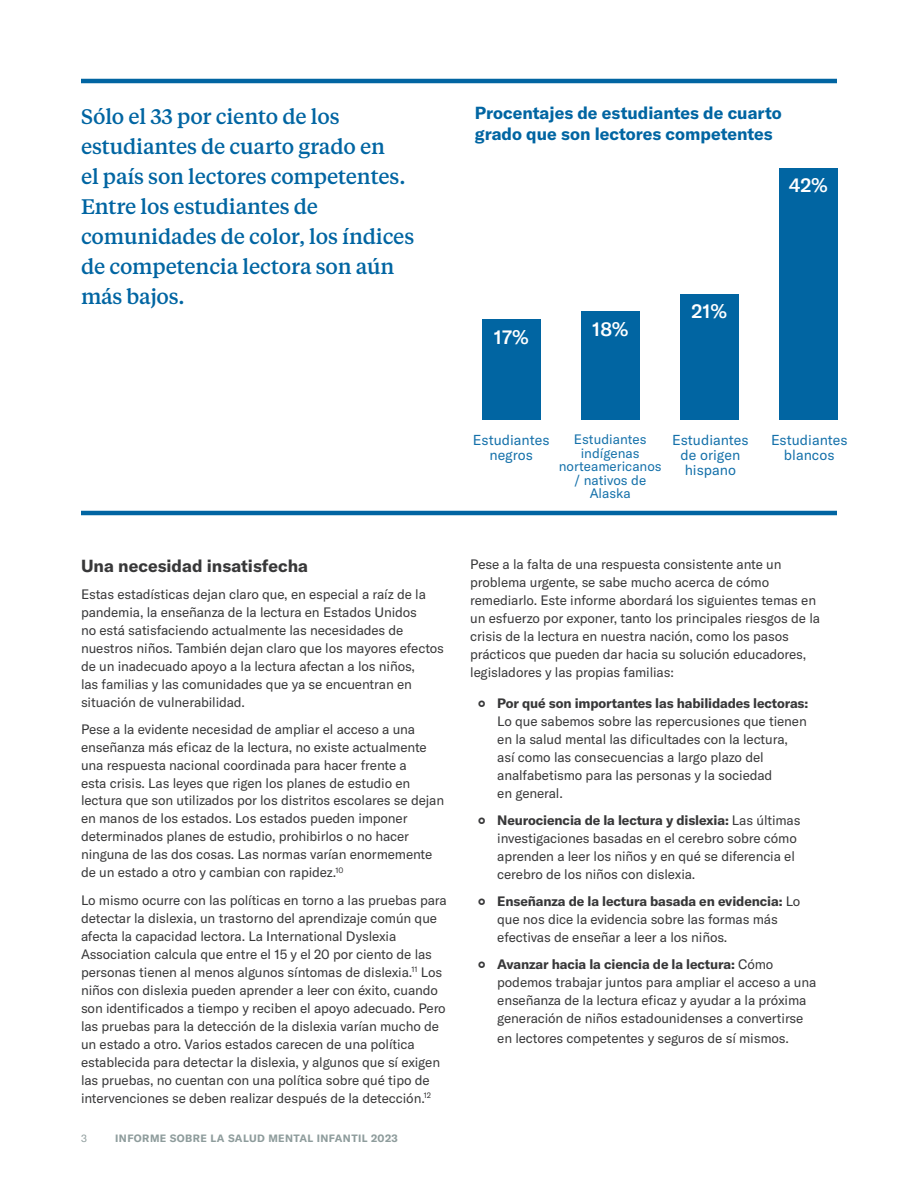
<style>
.page{position:relative;width:918px;height:1188px;background:#fff}
.page>*{position:absolute;margin:0;border:0;box-sizing:border-box;transform-origin:0 0}
.t1{font:500 21px/30px "Tiempos Text";letter-spacing:-.01em;color:#0165a2}
.t2{font:500 19.5px "GT America";color:#fff}
.t3{font:700 17.25px/20.7px "GT America";color:#0165a2}
.t4{font:700 17.25px "GT America";color:#383839}
.t5{font:14.25px/15px "GT America";color:#1571aa;text-align:center}
.t6{font:13.5px/18px "GT America";letter-spacing:-.01em;color:#383839}
.t7{font:13.5px/13.5px "GT America";color:#1571aa;text-align:center}
.t8{font:700 13.5px "GT America";letter-spacing:-.01em;color:#383839}
.t9{font:700 10.5px "GT America";letter-spacing:.04em;color:#8e9c9c}
.t10{font:10.5px "GT America";color:#8e9c9c}
.s1{font-weight:700}
</style>
<div class="page">
<div style="left:779px;top:168px;width:58px;height:252px;background:#0165a2"></div>
<div style="left:680px;top:294px;width:58px;height:126px;background:#0165a2"></div>
<div style="left:581px;top:312px;width:58px;height:108px;background:#0165a2"></div>
<div style="left:482px;top:319px;width:58px;height:101px;background:#0165a2"></div>
<hr style="left:81px;top:79px;width:756px;height:4px;background:#0165a2">
<hr style="left:81px;top:511px;width:756px;height:4px;background:#0165a2">
<h1 class="t1" style="left:81px;top:100px;width:335px">Sólo el 33 por ciento de los estudiantes de cuarto grado en<br>el país son lectores competentes.<br>Entre los estudiantes de comunidades de color, los índices de competencia lectora son aún más bajos.</h1>
<p class="t3" style="left:475px;top:103px;width:309px">Procentajes de estudiantes de cuarto grado que son lectores competentes</p>
<h2 class="t2" style="left:789px;top:174px;width:40px">42%</h2>
<h2 class="t2" style="left:692px;top:300px;width:37px">21%</h2>
<h2 class="t2" style="left:494px;top:325px;width:36px">17%</h2>
<h2 class="t2" style="left:592px;top:317px;width:37px">18%</h2>
<p class="t4" style="left:81px;top:555px;width:229px">Una necesidad insatisfecha</p>
<p class="t6" style="left:81px;top:585px;width:365px">Estas estadísticas dejan claro que, en especial a raíz de la pandemia, la enseñanza de la lectura en Estados Unidos<br>no está satisfaciendo actualmente las necesidades de nuestros niños. También dejan claro que los mayores efectos de un inadecuado apoyo a la lectura afectan a los niños,<br>las familias y las comunidades que ya se encuentran en situación de vulnerabilidad.</p>
<p class="t6" style="left:81px;top:720px;width:365px">Pese a la evidente necesidad de ampliar el acceso a una enseñanza más eficaz de la lectura, no existe actualmente una respuesta nacional coordinada para hacer frente a<br>esta crisis. Las leyes que rigen los planes de estudio en lectura que son utilizados por los distritos escolares se dejan en manos de los estados. Los estados pueden imponer determinados planes de estudio, prohibirlos o no hacer ninguna de las dos cosas. Las normas varían enormemente de un estado a otro y cambian con rapidez.<sup>10</sup></p>
<p class="t6" style="left:81px;top:891px;width:367px">Lo mismo ocurre con las políticas en torno a las pruebas para detectar la dislexia, un trastorno del aprendizaje común que afecta la capacidad lectora. La International Dyslexia Association calcula que entre el 15 y el 20 por ciento de las personas tienen al menos algunos síntomas de dislexia.<sup>11</sup> Los niños con dislexia pueden aprender a leer con éxito, cuando son identificados a tiempo y reciben el apoyo adecuado. Pero las pruebas para la detección de la dislexia varían mucho de un estado a otro. Varios estados carecen de una política establecida para detectar la dislexia, y algunos que sí exigen las pruebas, no cuentan con una política sobre qué tipo de intervenciones se deben realizar después de la detección.<sup>12</sup></p>
<p class="t10" style="left:81px;top:1132px;width:7px">3</p>
<p class="t9" style="left:115px;top:1132px;width:284px">INFORME SOBRE LA SALUD MENTAL INFANTIL 2023</p>
<p class="t5" style="left:473px;top:432px;width:78px">Estudiantes negros</p>
<p class="t7" style="left:559px;top:433px;width:105px">Estudiantes indígenas norteamericanos / nativos de<br>Alaska</p>
<p class="t5" style="left:672px;top:432px;width:78px">Estudiantes de origen hispano</p>
<p class="t5" style="left:771px;top:432px;width:78px">Estudiantes blancos</p>
<p class="t6" style="left:470px;top:555px;width:351px">Pese a la falta de una respuesta consistente ante un problema urgente, se sabe mucho acerca de cómo remediarlo. Este informe abordará los siguientes temas en un esfuerzo por exponer, tanto los principales riesgos de la crisis de la lectura en nuestra nación, como los pasos prácticos que pueden dar hacia su solución educadores, legisladores y las propias familias:</p>
<p class="t8" style="left:497px;top:695px;width:313px">Por qué son importantes las habilidades lectoras:</p>
<p class="t6" style="left:497px;top:713px;width:311px">Lo que sabemos sobre las repercusiones que tienen en la salud mental las dificultades con la lectura, así como las consecuencias a largo plazo del analfabetismo para las personas y la sociedad<br>en general.</p>
<p class="t6" style="left:497px;top:812px;width:305px"><span class="s1">Neurociencia de la lectura y dislexia:</span> Las últimas investigaciones basadas en el cerebro sobre cómo aprenden a leer los niños y en qué se diferencia el cerebro de los niños con dislexia.</p>
<p class="t6" style="left:497px;top:893px;width:305px"><span class="s1">Enseñanza de la lectura basada en evidencia:</span> Lo que nos dice la evidencia sobre las formas más efectivas de enseñar a leer a los niños.</p>
<p class="t6" style="left:497px;top:956px;width:321px"><span class="s1">Avanzar hacia la ciencia de la lectura:</span> Cómo podemos trabajar juntos para ampliar el acceso a una enseñanza de la lectura eficaz y ayudar a la próxima generación de niños estadounidenses a convertirse</p>
<p class="t6" style="left:497px;top:1029px;width:293px">en lectores competentes y seguros de sí mismos.</p>
</div>
